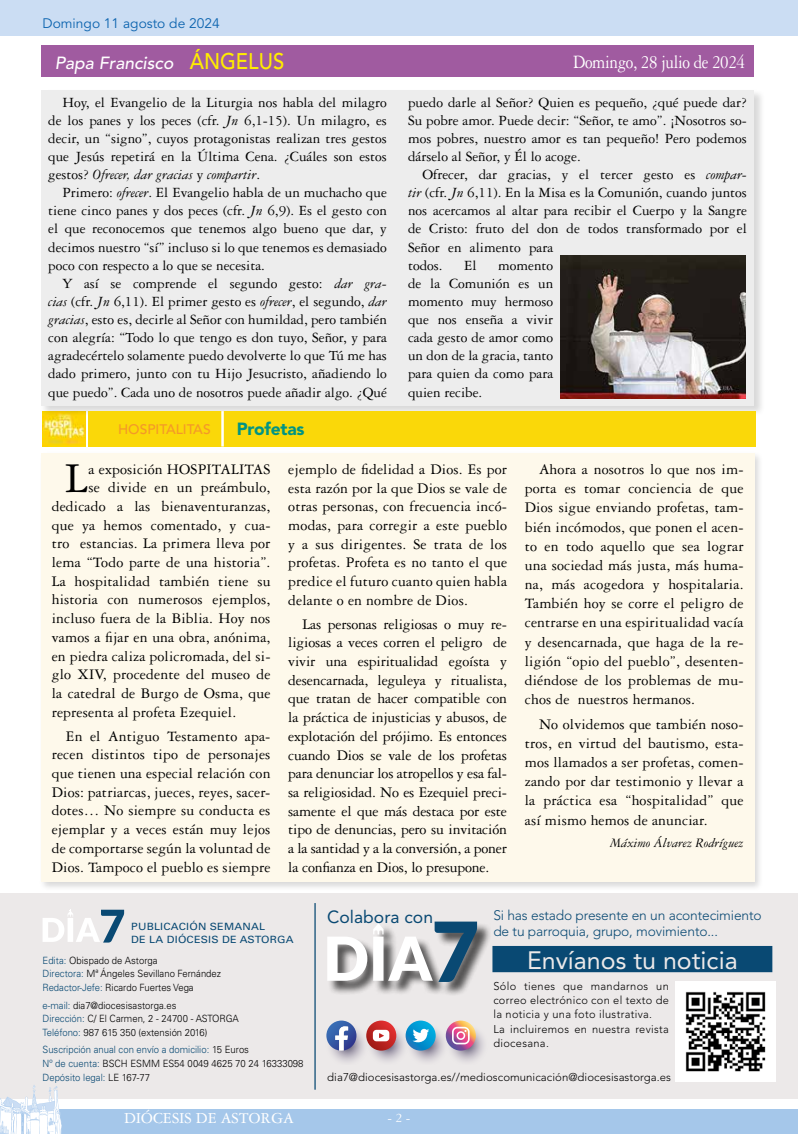
<style>
.page{position:relative;width:798px;height:1134px;background:#fff}
.page>*{position:absolute;margin:0;border:0;box-sizing:border-box;transform-origin:0 0}
.t1{font:45.25px "Garamond 3 LT Std";color:#000}
.t2{font:25px "Avenir LT Std";color:#ece9e9}
.t3{font:20px "Garamond 3 LT Std";letter-spacing:-.02em;color:#fff;scale:.85 1}
.t4{font:italic 500 17.5px "Avenir LT Std";color:#fff}
.t5{font:17.5px "Avenir LT Std";color:#094973}
.t6{font:900 17.5px "Avenir LT Std";letter-spacing:-.01em;color:#009483}
.t7{font:16.25px "Garamond 3 LT Std";color:#fff}
.t8{font:15.62px/18.6px "Garamond 3 LT Std";letter-spacing:.01em;color:#000;text-align:justify}
.t9{font:15px/18.1px "Garamond 3 LT Std";color:#000;text-align:justify}
.t10{font:300 13.75px/16.2px "Avenir LT Std";letter-spacing:-.01em;color:#094973}
.t11{font:italic 13.75px "Garamond 3 LT Std";color:#000}
.t12{font:13.75px "Avenir LT Std";color:#0c64af}
.t13{font:500 13.75px "Avenir LT Std";color:#f49829}
.t14{font:13.75px "Garamond 3 LT Std";color:#fff}
.t15{font:300 11.25px/13.8px "Avenir LT Std";letter-spacing:.03em;color:#000;text-align:justify}
.t16{font:300 11.25px "Avenir LT Std";letter-spacing:.005em;color:#000}
.t17{font:300 10px/13.8px "Univers LT Std";color:#000;scale:.95 1}
.t18{font:300 10px/13.8px "Univers LT Std";color:#094973;scale:.95 1}
.t19{font:10px/12.5px "Univers LT Std";letter-spacing:.02em;color:#094973;scale:1.08 1}
.s1{font-style:normal;font-size:22.5px;color:#ffed00}
.s2{font-style:italic}
.s3{color:#094973}
.s4{color:#000}
</style>
<div class="page">
<div style="left:0;top:1109px;width:797px;height:25px;background:#a5c7ea"></div>
<svg style="left:797px;top:1109px;width:1px;height:25px"></svg>
<div style="left:41px;top:90px;width:612px;height:315px;background:#ededed"></div>
<div style="left:0;top:0;width:797px;height:35px;background:#cbddf3"></div>
<div style="left:88px;top:411px;width:667px;height:35px;background:#fad809"></div>
<div style="left:39px;top:451px;width:724px;height:441px;background:#000;opacity:.15"></div>
<div style="left:41px;top:453px;width:713px;height:429px;background:#fef9eb"></div>
<img style="left:43px;top:411px;width:43px;height:35px">
<div style="left:41px;top:46px;width:712px;height:31px;background:#a05ba0"></div>
<hr style="left:221px;top:411px;width:3px;height:35px;background:#fff">
<img style="left:560px;top:255px;width:93px;height:144px">
<div style="left:0;top:893px;width:797px;height:205px;background:#ece9e9"></div>
<svg style="left:43px;top:909px;width:81px;height:33px"></svg>
<hr style="left:314px;top:903px;width:1px;height:187px;background:#094973">
<svg style="left:0;top:1085px;width:64px;height:49px"></svg>
<div style="left:328px;top:922px;width:163px;height:74px;background:#000;opacity:.65"></div>
<svg style="left:327px;top:921px;width:150px;height:61px"></svg>
<div style="left:492px;top:946px;width:280px;height:26px;background:#094973"></div>
<svg style="left:405px;top:1023px;width:43px;height:42px"></svg>
<svg style="left:405px;top:1020px;width:30px;height:31px"></svg>
<svg style="left:412px;top:1029px;width:17px;height:14px"></svg>
<svg style="left:365px;top:1022px;width:43px;height:43px"></svg>
<svg style="left:366px;top:1020px;width:30px;height:31px"></svg>
<svg style="left:445px;top:1023px;width:43px;height:42px"></svg>
<svg style="left:445px;top:1020px;width:30px;height:31px"></svg>
<svg style="left:452px;top:1027px;width:17px;height:17px"></svg>
<svg style="left:326px;top:1020px;width:63px;height:45px"></svg>
<div style="left:653px;top:0;width:144px;height:1134px;background:#b5875a;opacity:.35"></div>
<p class="t12" style="left:43px;top:16px;width:179px">Domingo 11 agosto de 2024</p>
<p class="t4" style="left:55px;top:52px;width:231px">Papa Francisco <span class="s1">ÁNGELUS</span></p>
<p class="t3" style="left:573px;top:52px;width:204px">Domingo, 28 julio de 2024</p>
<p class="t9" style="left:48px;top:93px;width:340px;text-indent:14px">Hoy, el Evangelio de la Liturgia nos habla del milagro de los panes y los peces (cfr. <span class="s2">Jn</span> 6,1-15). Un milagro, es decir, un “signo”, cuyos protagonistas realizan tres gestos que Jesús repetirá en la Última Cena. ¿Cuáles son estos gestos? <span class="s2">Ofrecer, dar gracias</span> y <span class="s2">compartir</span>.</p>
<p class="t9" style="left:48px;top:184px;width:340px;text-indent:14px">Primero: <span class="s2">ofrecer</span>. El Evangelio habla de un muchacho que tiene cinco panes y dos peces (cfr. <span class="s2">Jn</span> 6,9). Es el gesto con el que reconocemos que tenemos algo bueno que dar, y decimos nuestro “sí” incluso si lo que tenemos es demasiado poco con respecto a lo que se necesita.</p>
<p class="t9" style="left:48px;top:274px;width:340px;text-indent:14px">Y así se comprende el segundo gesto: <span class="s2">dar gra&shy;cias</span> (cfr. <span class="s2">Jn</span> 6,11). El primer gesto es <span class="s2">ofrecer</span>, el segundo, <span class="s2">dar gracias</span>, esto es, decirle al Señor con humildad, pero también con alegría: “Todo lo que tengo es don tuyo, Señor, y para agradecértelo solamente puedo devolverte lo que Tú me has dado primero, junto con tu Hijo Jesucristo, añadiendo lo que puedo”. Cada uno de nosotros puede añadir algo. ¿Qué</p>
<p class="t13" style="left:118px;top:421px;width:94px">HOSPITALITAS</p>
<p class="t6" style="left:237px;top:418px;width:69px">Profetas</p>
<p class="t9" style="left:408px;top:93px;width:340px">puedo darle al Señor? Quien es pequeño, ¿qué puede dar?<br>Su pobre amor. Puede decir: “Señor, te amo”. ¡Nosotros so&shy;mos pobres, nuestro amor es tan pequeño! Pero podemos dárselo al Señor, y Él lo acoge.</p>
<p class="t9" style="left:408px;top:166px;width:340px;text-align:left;text-indent:14px">Ofrecer, dar gracias, y el tercer gesto es <span class="s2">compar&shy;tir</span> (cfr. <span class="s2">Jn</span> 6,11). En la Misa es la Comunión, cuando juntos nos acercamos al altar para recibir el Cuerpo y la Sangre de Cristo: fruto del don de todos transformado por el Señor en alimento para<br>todos.</p>
<p class="t9" style="left:464px;top:256px;width:14px">El</p>
<p class="t9" style="left:408px;top:256px;width:147px;text-indent:90px">momento de la Comunión es un momento muy hermoso que nos enseña a vivir cada gesto de amor como un don de la gracia, tanto para quien da como para quien recibe.</p>
<h1 class="t1" style="left:65px;top:454px;width:24px">L</h1>
<p class="t8" style="left:89px;top:460px;width:183px">a exposición HOSPITALITAS</p>
<p class="t8" style="left:89px;top:478px;width:183px">se divide en un preámbulo,</p>
<p class="t8" style="left:52px;top:497px;width:220px">dedicado a las bienaventuranzas,</p>
<p class="t8" style="left:52px;top:516px;width:220px">que ya hemos comentado, y cua-</p>
<p class="t8" style="left:52px;top:534px;width:220px">tro estancias. La primera lleva por</p>
<p class="t8" style="left:52px;top:553px;width:220px">lema “Todo parte de una historia”.</p>
<p class="t8" style="left:52px;top:572px;width:220px">La hospitalidad también tiene su</p>
<p class="t8" style="left:52px;top:590px;width:220px">historia con numerosos ejemplos,</p>
<p class="t8" style="left:52px;top:609px;width:220px">incluso fuera de la Biblia. Hoy nos</p>
<p class="t8" style="left:52px;top:628px;width:220px">vamos a fijar en una obra, anónima,</p>
<p class="t8" style="left:52px;top:646px;width:220px">en piedra caliza policromada, del si-</p>
<p class="t8" style="left:52px;top:665px;width:220px">glo XIV, procedente del museo de</p>
<p class="t8" style="left:52px;top:684px;width:220px">la catedral de Burgo de Osma, que</p>
<p class="t8" style="left:52px;top:703px;width:186px">representa al profeta Ezequiel.</p>
<p class="t8" style="left:52px;top:727px;width:220px;text-indent:14px">En el Antiguo Testamento apa&shy;recen distintos tipo de personajes que tienen una especial relación con Dios: patriarcas, jueces, reyes, sacer&shy;dotes… No siempre su conducta es ejemplar y a veces están muy lejos de comportarse según la voluntad de Dios. Tampoco el pueblo es siempre</p>
<p class="t8" style="left:288px;top:460px;width:220px">ejemplo de fidelidad a Dios. Es por esta razón por la que Dios se vale de otras personas, con frecuencia incó&shy;modas, para corregir a este pueblo y a sus dirigentes. Se trata de los profetas. Profeta es no tanto el que predice el futuro cuanto quien habla delante o en nombre de Dios.</p>
<p class="t8" style="left:288px;top:615px;width:220px;text-indent:14px">Las personas religiosas o muy re&shy;ligiosas a veces corren el peligro de vivir una espiritualidad egoísta y desencarnada, leguleya y ritualista, que tratan de hacer compatible con la práctica de injusticias y abusos, de explotación del prójimo. Es entonces cuando Dios se vale de los profetas para denunciar los atropellos y esa fal&shy;sa religiosidad. No es Ezequiel preci&shy;samente el que más destaca por este tipo de denuncias, pero su invitación a la santidad y a la conversión, a poner la confianza en Dios, lo presupone.</p>
<p class="t8" style="left:524px;top:460px;width:220px;line-height:19.1px;text-indent:14px">Ahora a nosotros lo que nos im&shy;porta es tomar conciencia de que Dios sigue enviando profetas, tam&shy;bién incómodos, que ponen el acen&shy;to en todo aquello que sea lograr una sociedad más justa, más huma&shy;na, más acogedora y hospitalaria.<br>También hoy se corre el peligro de centrarse en una espiritualidad vacía y desencarnada, que haga de la re&shy;ligión “opio del pueblo”, desenten&shy;diéndose de los problemas de mu&shy;chos de nuestros hermanos.</p>
<p class="t8" style="left:524px;top:714px;width:220px;line-height:19.1px;text-indent:14px">No olvidemos que también noso&shy;tros, en virtud del bautismo, esta&shy;mos llamados a ser profetas, comen&shy;zando por dar testimonio y llevar a la práctica esa “hospitalidad” que así mismo hemos de anunciar.</p>
<p class="t11" style="left:609px;top:835px;width:135px">Máximo Álvarez Rodríguez</p>
<p class="t19" style="left:131px;top:920px;width:152px">PUBLICACIÓN SEMANAL<br>DE LA DIÓCESIS DE ASTORGA</p>
<p class="t17" style="left:43px;top:953px;width:189px"><span class="s3">Edita:</span> Obispado de Astorga<br><span class="s3">Directora:</span> Mª Ángeles Sevillano Fernández<br><span class="s3">Redactor-Jefe:</span> Ricardo Fuertes Vega</p>
<p class="t17" style="left:43px;top:998px;width:208px"><span class="s3">e-mail:</span> dia7@diocesisastorga.es<br><span class="s3">Dirección:</span> C/ El Carmen, 2 - 24700 - ASTORGA<br><span class="s3">Teléfono:</span> 987 615 350 (extensión 2016)</p>
<p class="t18" style="left:43px;top:1043px;width:276px">Suscripción anual con envío a domicilio: <span class="s4">15 Euros<br></span>Nº de cuenta: <span class="s4">BSCH ESMM ES54 0049 4625 70 24 16333098<br></span>Depósito legal: <span class="s4">LE 167-77</span></p>
<p class="t7" style="left:124px;top:1109px;width:171px">DIÓCESIS DE ASTORGA</p>
<p class="t5" style="left:327px;top:906px;width:107px">Colabora con</p>
<p class="t10" style="left:493px;top:907px;width:270px">Si has estado presente en un acontecimiento de tu parroquia, grupo, movimiento...</p>
<h2 class="t2" style="left:527px;top:945px;width:212px">Envíanos tu noticia</h2>
<p class="t15" style="left:493px;top:980px;width:177px">Sólo tienes que mandarnos un correo electrónico con el texto de la noticia y una foto ilustrativa.</p>
<p class="t15" style="left:493px;top:1023px;width:177px">La incluiremos en nuestra revista diocesana.</p>
<p class="t16" style="left:327px;top:1070px;width:345px">dia7@diocesisastorga.es//medioscomunicación@diocesisastorga.es</p>
<p class="t14" style="left:387px;top:1110px;width:24px">- 2 -</p>
</div>
